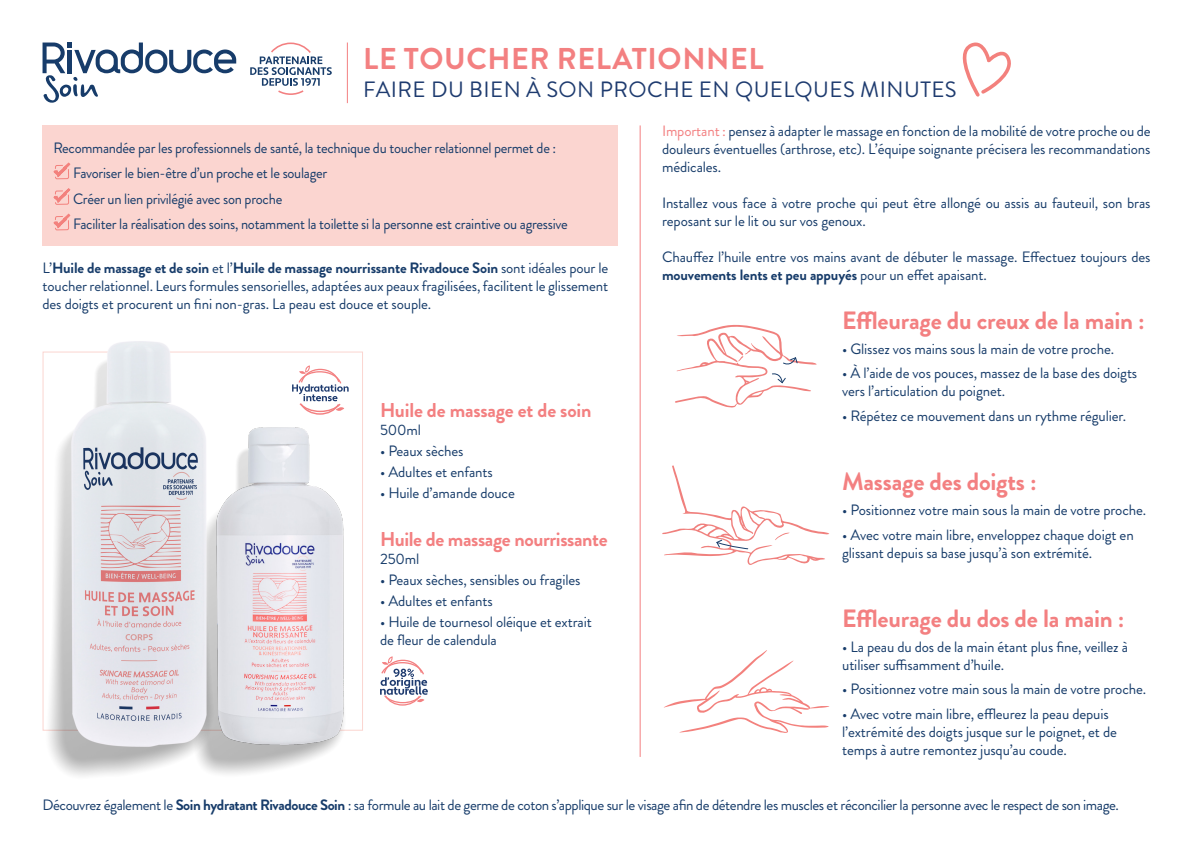
<style>
.page{position:relative;width:1191px;height:842px;background:#fff}
.page>*{position:absolute;margin:0;border:0;box-sizing:border-box;transform-origin:0 0}
.t1{font:700 30.1px "Brandon Grotesque";letter-spacing:.02em;color:#f38081}
.t2{font:700 25px "Brandon Grotesque";letter-spacing:-.01em;color:#f38081}
.t3{font:22.1px "Brandon Grotesque";letter-spacing:.02em;color:#1e3b6f}
.t4{font:700 20px "Brandon Grotesque";letter-spacing:-.02em;color:#f38081}
.t5{font:15px/18px "Brandon Grotesque";letter-spacing:-.01em;color:#173c6a}
.t6{font:15px "Brandon Grotesque";letter-spacing:-.03em;color:#173c6a}
.s1{font-weight:700}
.s2{color:#f38081}
</style>
<div class="page">
<div style="left:43px;top:125px;width:575px;height:121px;background:#fbd5d0"></div>
<svg style="left:53px;top:162px;width:17px;height:17px"></svg>
<svg style="left:53px;top:188px;width:17px;height:17px"></svg>
<svg style="left:53px;top:213px;width:17px;height:17px"></svg>
<svg style="left:43px;top:43px;width:193px;height:60px"></svg>
<svg style="left:250px;top:42px;width:82px;height:53px"></svg>
<hr style="left:347px;top:43px;width:1px;height:60px;background:#f38081">
<hr style="left:639px;top:125px;width:1px;height:632px;background:#f38081">
<svg style="left:399px;top:659px;width:29px;height:47px"></svg>
<img style="left:260px;top:351px;width:139px;height:420px">
<img style="left:42px;top:341px;width:216px;height:435px">
<img style="left:204px;top:411px;width:151px;height:356px">
<svg style="left:962px;top:42px;width:49px;height:55px"></svg>
<svg style="left:664px;top:650px;width:165px;height:83px"></svg>
<svg style="left:675px;top:324px;width:142px;height:84px"></svg>
<svg style="left:662px;top:465px;width:167px;height:100px"></svg>
<p class="t1" style="left:363px;top:38px;width:402px">LE TOUCHER RELATIONNEL</p>
<p class="t3" style="left:363px;top:74px;width:595px">FAIRE DU BIEN À SON PROCHE EN QUELQUES MINUTES</p>
<p class="t5" style="left:53px;top:139px;width:504px">Recommandée par les professionnels de santé, la technique du toucher relationnel permet de :</p>
<p class="t5" style="left:73px;top:164px;width:256px">Favoriser le bien-être d’un proche et le soulager</p>
<p class="t5" style="left:73px;top:190px;width:211px">Créer un lien privilégié avec son proche</p>
<p class="t5" style="left:73px;top:215px;width:496px">Faciliter la réalisation des soins, notamment la toilette si la personne est craintive ou agressive</p>
<p class="t5" style="left:43px;top:259px;width:567px;text-align:justify">L’<span class="s1">Huile de massage et de soin</span> et l’<span class="s1">Huile de massage nourrissante Rivadouce Soin</span> sont idéales pour le toucher relationnel. Leurs formules sensorielles, adaptées aux peaux fragilisées, facilitent le glissement des doigts et procurent un fini non-gras. La peau est douce et souple.</p>
<p class="t4" style="left:380px;top:396px;width:213px">Huile de massage et de soin</p>
<p class="t5" style="left:380px;top:421px;width:42px">500ml</p>
<p class="t5" style="left:380px;top:442px;width:85px">• Peaux sèches</p>
<p class="t5" style="left:380px;top:463px;width:114px">• Adultes et enfants</p>
<p class="t5" style="left:380px;top:484px;width:136px">• Huile d’amande douce</p>
<p class="t4" style="left:380px;top:525px;width:229px">Huile de massage nourrissante</p>
<p class="t5" style="left:380px;top:550px;width:41px">250ml</p>
<p class="t5" style="left:380px;top:571px;width:202px">• Peaux sèches, sensibles ou fragiles</p>
<p class="t5" style="left:380px;top:592px;width:114px">• Adultes et enfants</p>
<p class="t5" style="left:380px;top:613px;width:213px">• Huile de tournesol oléique et extrait de fleur de calendula</p>
<p class="t5" style="left:662px;top:122px;width:490px;text-align:justify"><span class="s2">Important :</span> pensez à adapter le massage en fonction de la mobilité de votre proche ou de douleurs éventuelles (arthrose, etc). L’équipe soignante précisera les recommandations médicales.</p>
<p class="t5" style="left:662px;top:194px;width:490px">Installez vous face à votre proche qui peut être allongé ou assis au fauteuil, son bras reposant sur le lit ou sur vos genoux.</p>
<p class="t5" style="left:662px;top:248px;width:490px">Chauffez l’huile entre vos mains avant de débuter le massage. Effectuez toujours des <span class="s1">mouvements lents et peu appuyés</span> pour un effet apaisant.</p>
<p class="t2" style="left:842px;top:303px;width:304px">Effleurage du creux de la main :</p>
<p class="t5" style="left:842px;top:340px;width:273px">• Glissez vos mains sous la main de votre proche.</p>
<p class="t5" style="left:842px;top:364px;width:297px">• À l’aide de vos pouces, massez de la base des doigts vers l’articulation du poignet.</p>
<p class="t5" style="left:842px;top:407px;width:286px">• Répétez ce mouvement dans un rythme régulier.</p>
<p class="t2" style="left:842px;top:464px;width:196px">Massage des doigts :</p>
<p class="t5" style="left:842px;top:501px;width:305px">• Positionnez votre main sous la main de votre proche.</p>
<p class="t5" style="left:842px;top:526px;width:293px">• Avec votre main libre, enveloppez chaque doigt en glissant depuis sa base jusqu’à son extrémité.</p>
<p class="t2" style="left:842px;top:601px;width:284px">Effleurage du dos de la main :</p>
<p class="t5" style="left:842px;top:638px;width:287px">• La peau du dos de la main étant plus fine, veillez à utiliser suffisamment d’huile.</p>
<p class="t5" style="left:842px;top:680px;width:305px">• Positionnez votre main sous la main de votre proche.</p>
<p class="t5" style="left:842px;top:705px;width:276px">• Avec votre main libre, effleurez la peau depuis l’extrémité des doigts jusque sur le poignet, et de temps à autre remontez jusqu’au coude.</p>
<p class="t6" style="left:43px;top:794px;width:1078px">Découvrez également le <span class="s1">Soin hydratant Rivadouce Soin</span> : sa formule au lait de germe de coton s’applique sur le visage afin de détendre les muscles et réconcilier la personne avec le respect de son image.</p>
</div>
